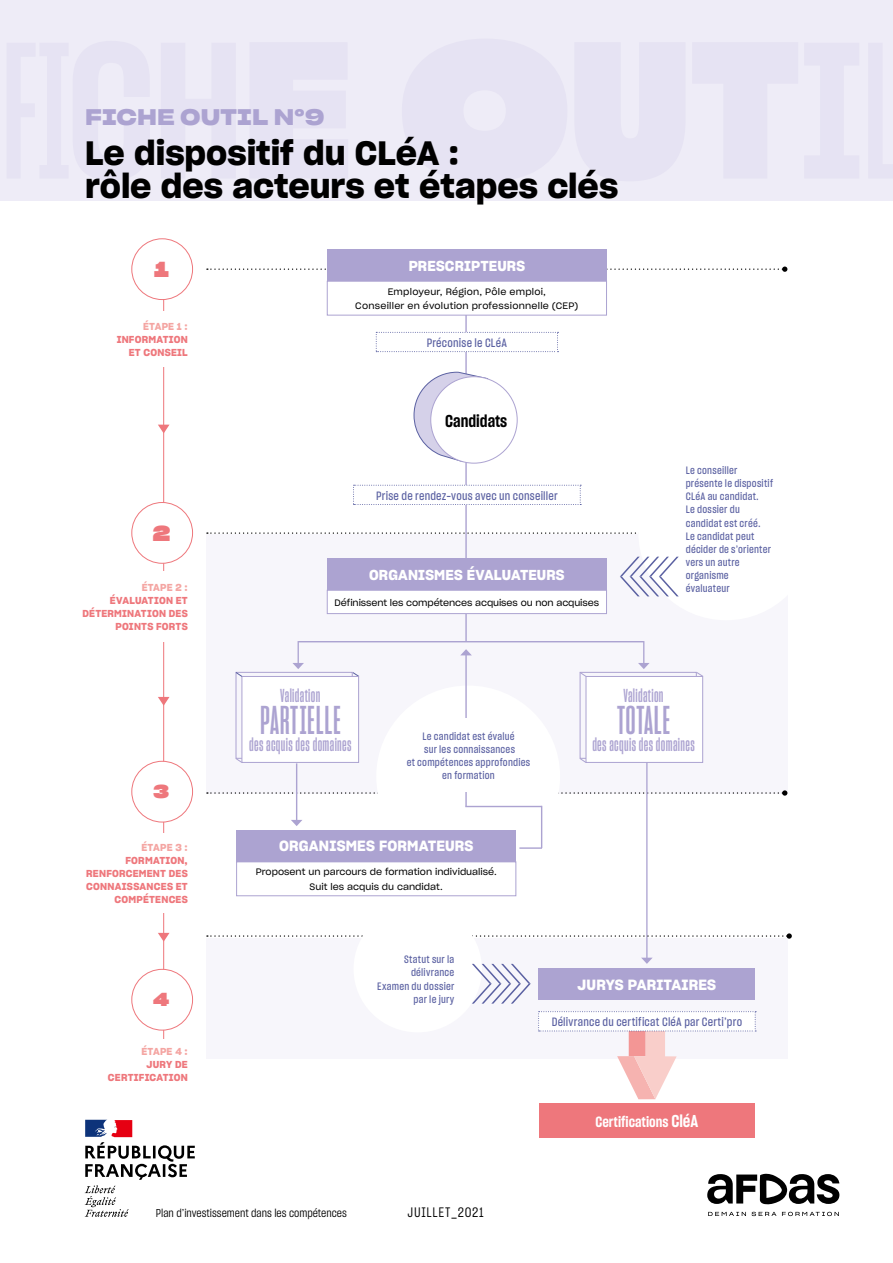
<style>
.page{position:relative;width:893px;height:1263px;background:#fff}
.page>*{position:absolute;margin:0;border:0;box-sizing:border-box;transform-origin:0 0}
.t1{font:39.3px "Sharp Grotesk Semi Bold 10";letter-spacing:.02em;color:#aca3d1}
.t2{font:33px/33px "Sharp Grotesk Semi Bold 20";color:#000}
.t3{font:22.05px "Sharp Grotesk Semi Bold 25";letter-spacing:.005em;color:#aca3d1}
.t4{font:21.15px "Sharp Grotesk Bold 25";color:#ee777c}
.t5{font:18.3px "Sharp Grotesk Semi Bold 10";letter-spacing:.02em;color:#aca3d1}
.t6{font:18.3px "Sharp Grotesk Bold 25";color:#ee777c}
.t7{font:16.8px "Sharp Grotesk Semi Bold 15";color:#000}
.t8{font:14.4px "Sharp Grotesk Semi Bold 20";letter-spacing:.01em;color:#fff}
.t9{font:14.4px "Sharp Grotesk Semi Bold 15";color:#fff}
.t10{font:14.1px "Sharp Grotesk Semi Bold 20";letter-spacing:.01em;color:#fff}
.t11{font:13.5px "Sharp Grotesk Book 15";letter-spacing:.05em;color:#000}
.t12{font:11.85px "Sharp Grotesk Medium 15";letter-spacing:.02em;color:#5b61a2}
.t13{font:11.25px "Sharp Grotesk Book 15";color:#000}
.t14{font:10.5px/13.2px "Sharp Grotesk Medium 15";letter-spacing:.025em;color:#5b61a2}
.t15{font:9.9px/13.2px "Sharp Grotesk Semi Bold 20";letter-spacing:.025em;color:#ee777c;text-align:right}
.t16{font:9.9px "Sharp Grotesk Semi Bold 20";letter-spacing:.02em;color:#f4a5a2}
.t17{font:9.15px/15.1px "Sharp Grotesk Book 20";color:#000;text-align:center}
.t18{font:9.15px/14.4px "Sharp Grotesk Book 20";letter-spacing:.025em;color:#000;text-align:center}
.s1{font-size:16.8px}
</style>
<div class="page">
<div style="left:206px;top:534px;width:582px;height:260px;background:#f7f6fb"></div>
<div style="left:206px;top:938px;width:582px;height:121px;background:#f7f6fb"></div>
<svg style="left:207px;top:790px;width:580px;height:6px"></svg>
<div style="left:0;top:0;width:893px;height:200px;background:#eeecf7"></div>
<hr style="left:298px;top:641px;width:346px;height:1px;background:#aca3d1">
<hr style="left:646px;top:752px;width:2px;height:206px;background:#aca3d1">
<svg style="left:641px;top:958px;width:11px;height:6px"></svg>
<svg style="left:638px;top:641px;width:12px;height:28px"></svg>
<svg style="left:292px;top:641px;width:12px;height:28px"></svg>
<div style="left:539px;top:1103px;width:216px;height:35px;background:#ee777c"></div>
<svg style="left:235px;top:758px;width:7px;height:5px"></svg>
<svg style="left:352px;top:672px;width:8px;height:5px"></svg>
<div style="left:236px;top:672px;width:116px;height:86px;border:1px solid #aca3d1"></div>
<div style="left:242px;top:676px;width:117px;height:87px;background:#fff;border:1px solid #aca3d1"></div>
<svg style="left:235px;top:672px;width:8px;height:5px"></svg>
<svg style="left:579px;top:758px;width:7px;height:5px"></svg>
<svg style="left:697px;top:672px;width:7px;height:5px"></svg>
<div style="left:580px;top:672px;width:117px;height:86px;border:1px solid #aca3d1"></div>
<div style="left:586px;top:676px;width:117px;height:87px;background:#fff;border:1px solid #aca3d1"></div>
<svg style="left:579px;top:672px;width:8px;height:5px"></svg>
<svg style="left:207px;top:532px;width:429px;height:2px"></svg>
<svg style="left:207px;top:267px;width:580px;height:5px"></svg>
<svg style="left:207px;top:933px;width:585px;height:6px"></svg>
<hr style="left:163px;top:290px;width:1px;height:751px;background:#ee777c">
<div style="left:70px;top:1039px;width:130px;height:50px;background:#fff"></div>
<div style="left:132px;top:502px;width:61px;height:61px;background:#fff;border-radius:50%"></div>
<div style="left:131px;top:502px;width:62px;height:62px;border:1px solid #ee777c;border-radius:50%"></div>
<div style="left:132px;top:761px;width:61px;height:61px;background:#fff;border-radius:50%"></div>
<div style="left:131px;top:761px;width:62px;height:61px;border:1px solid #ee777c;border-radius:50%"></div>
<div style="left:132px;top:969px;width:61px;height:61px;background:#fff;border-radius:50%"></div>
<div style="left:131px;top:969px;width:62px;height:61px;border:1px solid #ee777c;border-radius:50%"></div>
<div style="left:85px;top:311px;width:115px;height:56px;background:#fff"></div>
<div style="left:638px;top:445px;width:176px;height:175px;background:#fff;border-radius:50%"></div>
<div style="left:354px;top:905px;width:128px;height:127px;background:#fff;border-radius:50%"></div>
<div style="left:376px;top:685px;width:184px;height:182px;background:#fff;border-radius:50%"></div>
<svg style="left:620px;top:557px;width:59px;height:39px"></svg>
<div style="left:539px;top:968px;width:216px;height:32px;background:#aca3d1"></div>
<div style="left:236px;top:829px;width:280px;height:32px;background:#aca3d1"></div>
<div style="left:236px;top:861px;width:280px;height:35px;border:1px solid #aca3d1"></div>
<svg style="left:472px;top:964px;width:59px;height:40px"></svg>
<hr style="left:465px;top:308px;width:2px;height:333px;background:#aca3d1">
<hr style="left:465px;top:655px;width:2px;height:151px;background:#aca3d1">
<svg style="left:461px;top:649px;width:11px;height:6px"></svg>
<hr style="left:296px;top:763px;width:1px;height:58px;background:#aca3d1">
<svg style="left:291px;top:820px;width:11px;height:6px"></svg>
<hr style="left:541px;top:806px;width:1px;height:42px;background:#aca3d1">
<div style="left:327px;top:590px;width:279px;height:24px;background:#fff"></div>
<div style="left:327px;top:590px;width:280px;height:24px;border:1px solid #aca3d1"></div>
<div style="left:327px;top:558px;width:280px;height:32px;background:#aca3d1"></div>
<svg style="left:413px;top:371px;width:88px;height:91px"></svg>
<div style="left:431px;top:377px;width:86px;height:86px;background:#fff;border-radius:50%"></div>
<svg style="left:376px;top:332px;width:182px;height:20px"></svg>
<svg style="left:353px;top:485px;width:228px;height:20px"></svg>
<div style="left:327px;top:249px;width:280px;height:32px;background:#aca3d1"></div>
<div style="left:327px;top:281px;width:279px;height:34px;background:#fff"></div>
<div style="left:327px;top:281px;width:280px;height:34px;border:1px solid #aca3d1"></div>
<svg style="left:538px;top:1011px;width:218px;height:88px"></svg>
<div style="left:132px;top:239px;width:61px;height:61px;background:#fff;border-radius:50%"></div>
<div style="left:131px;top:238px;width:62px;height:62px;border:1px solid #ee777c;border-radius:50%"></div>
<hr style="left:465px;top:806px;width:77px;height:1px;background:#aca3d1">
<hr style="left:519px;top:847px;width:23px;height:2px;background:#aca3d1">
<div style="left:405px;top:719px;width:127px;height:73px;background:#fff"></div>
<svg style="left:707px;top:1173px;width:132px;height:32px"></svg>
<svg style="left:708px;top:1212px;width:68px;height:4px"></svg>
<svg style="left:782px;top:1212px;width:57px;height:4px"></svg>
<svg style="left:158px;top:425px;width:11px;height:8px"></svg>
<svg style="left:158px;top:697px;width:11px;height:9px"></svg>
<svg style="left:158px;top:933px;width:11px;height:9px"></svg>
<svg style="left:85px;top:1120px;width:110px;height:97px"></svg>
<h3 class="t3" style="left:85px;top:97px;width:241px">FICHE OUTIL N°9</h3>
<h2 class="t2" style="left:85px;top:135px;width:535px">Le dispositif du CLéA :<br>rôle des acteurs et étapes clés</h2>
<h3 class="t4" style="left:154px;top:251px;width:16px">1</h3>
<p class="t16" style="left:143px;top:318px;width:46px">ÉTAPE 1 :</p>
<p class="t15" style="left:117px;top:332px;width:73px">INFORMATION<br>ET CONSEIL</p>
<h3 class="t4" style="left:153px;top:515px;width:19px">2</h3>
<p class="t16" style="left:142px;top:579px;width:48px">ÉTAPE 2 :</p>
<p class="t15" style="left:83px;top:593px;width:107px">ÉVALUATION ET<br>DÉTERMINATION DES<br>POINTS FORTS</p>
<h3 class="t6" style="left:154px;top:776px;width:17px">3</h3>
<p class="t16" style="left:142px;top:839px;width:48px">ÉTAPE 3 :</p>
<p class="t15" style="left:86px;top:853px;width:103px">FORMATION,<br>RENFORCEMENT DES<br>CONNAISSANCES ET<br>COMPÉTENCES</p>
<h3 class="t6" style="left:153px;top:984px;width:18px">4</h3>
<p class="t16" style="left:141px;top:1043px;width:48px">ÉTAPE 4 :</p>
<p class="t15" style="left:108px;top:1057px;width:81px">JURY DE<br>CERTIFICATION</p>
<h3 class="t10" style="left:409px;top:254px;width:118px">PRESCRIPTEURS</h3>
<p class="t18" style="left:355px;top:284px;width:225px">Employeur, Région, Pôle emploi,<br>Conseiller en évolution professionnelle (CEP)</p>
<p class="t12" style="left:427px;top:334px;width:82px">Préconise le CLéA</p>
<h3 class="t7" style="left:445px;top:409px;width:63px">Candidats</h3>
<p class="t12" style="left:376px;top:487px;width:183px">Prise de rendez-vous avec un conseiller</p>
<h3 class="t10" style="left:369px;top:563px;width:197px">ORGANISMES ÉVALUATEURS</h3>
<p class="t17" style="left:335px;top:594px;width:266px">Définissent les compétences acquises ou non acquises</p>
<p class="t14" style="left:686px;top:463px;width:89px">Le conseiller présente le dispositif<br>CLéA au candidat.<br>Le dossier du candidat est créé.<br>Le candidat peut décider de s’orienter vers un autre organisme évaluateur</p>
<h3 class="t5" style="left:280px;top:685px;width:42px">Validation</h3>
<h1 class="t1" style="left:260px;top:697px;width:82px">PARTIELLE</h1>
<h3 class="t5" style="left:249px;top:734px;width:104px">des acquis des domaines</h3>
<p class="t14" style="left:407px;top:729px;width:125px;text-align:center">Le candidat est évalué<br>sur les connaissances<br>et compétences approfondies en formation</p>
<h3 class="t8" style="left:279px;top:834px;width:196px">ORGANISMES FORMATEURS</h3>
<p class="t17" style="left:256px;top:863px;width:243px">Proposent un parcours de formation individualisé.<br>Suit les acquis du candidat.</p>
<h3 class="t5" style="left:623px;top:685px;width:42px">Validation</h3>
<h1 class="t1" style="left:617px;top:697px;width:55px">TOTALE</h1>
<h3 class="t5" style="left:592px;top:734px;width:104px">des acquis des domaines</h3>
<p class="t14" style="left:377px;top:952px;width:79px;text-align:right">Statut sur la délivrance<br>Examen du dossier par le jury</p>
<h3 class="t8" style="left:578px;top:973px;width:140px">JURYS PARITAIRES</h3>
<p class="t12" style="left:552px;top:1013px;width:192px">Délivrance du certificat CléA par Certi’pro</p>
<h3 class="t9" style="left:595px;top:1112px;width:104px">Certifications <span class="s1">CléA</span></h3>
<p class="t13" style="left:156px;top:1205px;width:193px">Plan d’investissement dans les compétences</p>
<p class="t11" style="left:408px;top:1202px;width:78px">JUILLET_2021</p>
</div>
